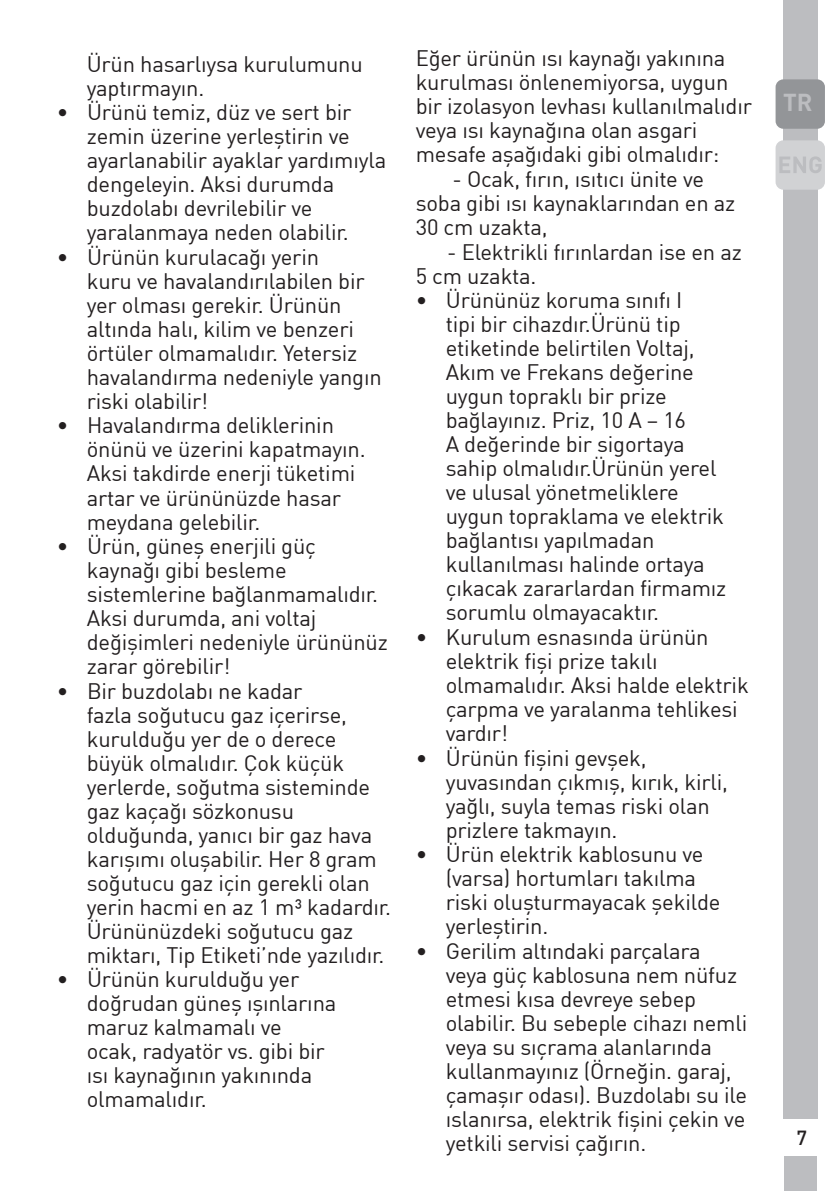
<style>
.page{position:relative;width:840px;height:1191px;background:#fff}
.page>*{position:absolute;margin:0;border:0;box-sizing:border-box;transform-origin:0 0}
.t1{font:700 24px "Grundig DIN";color:#bcbdc0}
.t2{font:22px/24px "Grundig DIN";letter-spacing:-.01em;color:#231f20}
.t3{font:20px "Grundig DIN Medium";color:#231f20}
</style>
<div class="page">
<div style="left:782px;top:0;width:34px;height:1119px;background:#bcbdc0"></div>
<div style="left:783px;top:1157px;width:32px;height:34px;background:#bcbdc0"></div>
<div style="left:775px;top:79px;width:49px;height:50px;background:#939598;border-radius:8px"></div>
<div style="left:775px;top:140px;width:49px;height:50px;background:#d1d2d4;border-radius:8px"></div>
<svg style="left:779px;top:156px;width:42px;height:17px"></svg>
<p class="t2" style="left:87px;top:54px;width:277px">Ürün hasarlıysa kurulumunu yaptırmayın.</p>
<p class="t2" style="left:87px;top:102px;width:301px;text-indent:-30px">• Ürünü temiz, düz ve sert bir zemin üzerine yerleştirin ve ayarlanabilir ayaklar yardımıyla dengeleyin. Aksi durumda buzdolabı devrilebilir ve yaralanmaya neden olabilir.</p>
<p class="t2" style="left:87px;top:247px;width:296px;text-indent:-30px">• Ürünün kurulacağı yerin<br>kuru ve havalandırılabilen bir yer olması gerekir. Ürünün altında halı, kilim ve benzeri örtüler olmamalıdır. Yetersiz havalandırma nedeniyle yangın riski olabilir!</p>
<p class="t2" style="left:87px;top:416px;width:280px;text-indent:-30px">• Havalandırma deliklerinin önünü ve üzerini kapatmayın.<br>Aksi takdirde enerji tüketimi artar ve ürününüzde hasar meydana gelebilir.</p>
<p class="t2" style="left:87px;top:536px;width:302px;text-indent:-30px">• Ürün, güneş enerjili güç kaynağı gibi besleme sistemlerine bağlanmamalıdır.<br>Aksi durumda, ani voltaj değişimleri nedeniyle ürününüz zarar görebilir!</p>
<p class="t2" style="left:87px;top:681px;width:306px;text-indent:-30px">• Bir buzdolabı ne kadar<br>fazla soğutucu gaz içerirse, kurulduğu yer de o derece büyük olmalıdır. Çok küçük yerlerde, soğutma sisteminde gaz kaçağı sözkonusu olduğunda, yanıcı bir gaz hava karışımı oluşabilir. Her 8 gram soğutucu gaz için gerekli olan yerin hacmi en az 1 m³ kadardır.<br>Ürününüzdeki soğutucu gaz miktarı, Tip Etiketi’nde yazılıdır.</p>
<p class="t2" style="left:87px;top:969px;width:251px;text-indent:-30px">• Ürünün kurulduğu yer doğrudan güneş ışınlarına maruz kalmamalı ve ocak, radyatör vs. gibi bir ısı kaynağının yakınında olmamalıdır.</p>
<p class="t2" style="left:415px;top:49px;width:337px">Eğer ürünün ısı kaynağı yakınına kurulması önlenemiyorsa, uygun bir izolasyon levhası kullanılmalıdır veya ısı kaynağına olan asgari mesafe aşağıdaki gibi olmalıdır:</p>
<p class="t2" style="left:415px;top:169px;width:321px;text-indent:37px">- Ocak, fırın, ısıtıcı ünite ve soba gibi ısı kaynaklarından en az<br>30 cm uzakta,</p>
<p class="t2" style="left:415px;top:242px;width:327px;text-indent:32px">- Elektrikli fırınlardan ise en az<br>5 cm uzakta.</p>
<p class="t2" style="left:445px;top:290px;width:282px;text-indent:-30px">• Ürününüz koruma sınıfı I<br>tipi bir cihazdır.Ürünü tip etiketinde belirtilen Voltaj,<br>Akım ve Frekans değerine uygun topraklı bir prize bağlayınız. Priz, 10 A – 16<br>A değerinde bir sigortaya sahip olmalıdır.Ürünün yerel ve ulusal yönetmeliklere uygun topraklama ve elektrik bağlantısı yapılmadan kullanılması halinde ortaya çıkacak zararlardan firmamız sorumlu olmayacaktır.</p>
<p class="t2" style="left:445px;top:627px;width:304px;text-indent:-30px">• Kurulum esnasında ürünün elektrik fişi prize takılı olmamalıdır. Aksi halde elektrik çarpma ve yaralanma tehlikesi vardır!</p>
<p class="t2" style="left:445px;top:747px;width:283px;text-indent:-30px">• Ürünün fişini gevşek, yuvasından çıkmış, kırık, kirli, yağlı, suyla temas riski olan prizlere takmayın.</p>
<p class="t2" style="left:445px;top:844px;width:276px;text-indent:-30px">• Ürün elektrik kablosunu ve (varsa) hortumları takılma riski oluşturmayacak şekilde yerleştirin.</p>
<p class="t2" style="left:445px;top:941px;width:303px;text-indent:-30px">• Gerilim altındaki parçalara veya güç kablosuna nem nüfuz etmesi kısa devreye sebep olabilir. Bu sebeple cihazı nemli veya su sıçrama alanlarında kullanmayınız (Örneğin. garaj, çamaşır odası). Buzdolabı su ile ıslanırsa, elektrik fişini çekin ve yetkili servisi çağırın.</p>
<p class="t1" style="left:782px;top:92px;width:31px">TR</p>
<p class="t3" style="left:796px;top:1129px;width:12px">7</p>
</div>
